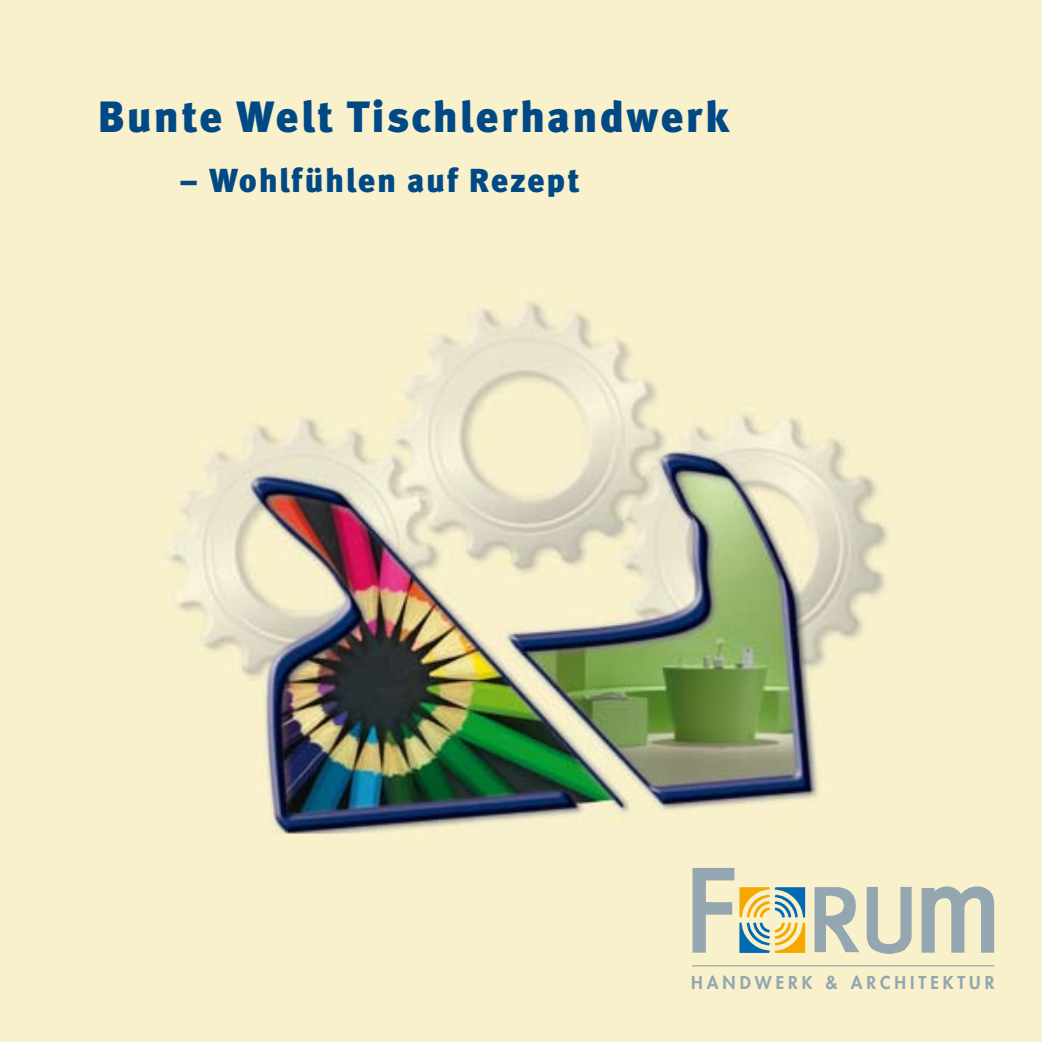
<style>
.page{position:relative;width:1042px;height:1042px;background:#f9f1cc}
.page>*{position:absolute;margin:0;border:0;box-sizing:border-box;transform-origin:0 0}
.t1{font:900 43.75px "Meta Pro";letter-spacing:.045em;color:#004985}
.t2{font:900 33.25px "Meta Pro";letter-spacing:.045em;color:#004985}
.t3{font:800 17.32px "Futura";letter-spacing:.23em;color:#94a7b0}
</style>
<div class="page">
<svg style="left:866px;top:887px;width:45px;height:67px"></svg>
<svg style="left:814px;top:887px;width:45px;height:65px"></svg>
<svg style="left:921px;top:886px;width:74px;height:67px"></svg>
<svg style="left:692px;top:867px;width:113px;height:86px"></svg>
<hr style="left:692px;top:965px;width:302px;height:1px;background:#94a7b0">
<img style="left:169px;top:302px;width:719px;height:532px">
<p class="t1" style="left:98px;top:90px;width:633px">Bunte Welt Tischlerhandwerk</p>
<p class="t2" style="left:179px;top:159px;width:402px">– Wohlfühlen auf Rezept</p>
<p class="t3" style="left:691px;top:972px;width:305px">HANDWERK &amp; ARCHITEKTUR</p>
</div>
